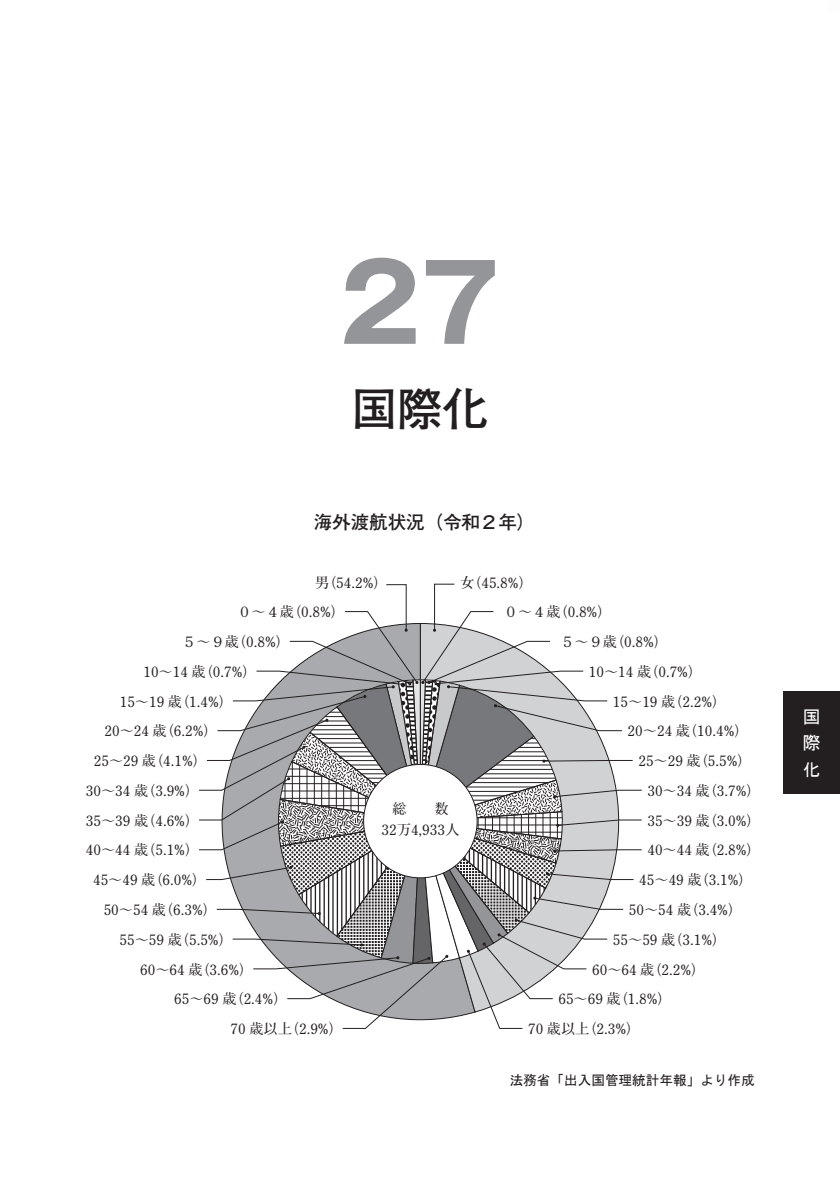
<style>
.page{position:relative;width:840px;height:1191px;background:#fff}
.page>*{position:absolute;margin:0;border:0;box-sizing:border-box;transform-origin:0 0}
.t1{font:700 106.2px "Gothic MB101 Pr 6 N";color:#939598}
.t2{font:700 45.4px "Futo Go B101 Pr 6 N";color:#231f20}
.t3{font:700 18.4px "Futo Go B101 Pr 6 N";color:#231f20}
.t4{font:17.8px/26.6px "MS Gothic";color:#fff;text-align:justify}
.t5{font:700 14.2px/21.2px "Futo Min A101 Pr 6 N";color:#231f20;text-align:center}
.t6{font:13.6px "MS Gothic";color:#231f20}
</style>
<div class="page">
<div style="left:782px;top:692px;width:57px;height:102px;background:#231f20"></div>
<svg style="left:199px;top:583px;width:443px;height:446px"></svg>
<h1 class="t1" style="left:339px;top:215px;width:163px">27</h1>
<h2 class="t2" style="left:351px;top:372px;width:138px">国際化</h2>
<p class="t3" style="left:314px;top:507px;width:223px">海外渡航状況（令和２年）</p>
<p class="t5" style="left:315px;top:571px;width:74px">男（54.2%）</p>
<p class="t5" style="left:460px;top:571px;width:74px">女（45.8%）</p>
<p class="t5" style="left:237px;top:601px;width:109px">０～４歳（0.8%）</p>
<p class="t5" style="left:503px;top:601px;width:109px">０～４歳（0.8%）</p>
<p class="t5" style="left:182px;top:630px;width:109px">５～９歳（0.8%）</p>
<p class="t5" style="left:560px;top:630px;width:109px">５～９歳（0.8%）</p>
<p class="t5" style="left:143px;top:660px;width:115px">10～14 歳（0.7%）</p>
<p class="t5" style="left:588px;top:660px;width:115px">10～14 歳（0.7%）</p>
<p class="t5" style="left:120px;top:690px;width:115px">15～19 歳（1.4%）</p>
<p class="t5" style="left:612px;top:690px;width:115px">15～19 歳（2.2%）</p>
<p class="t5" style="left:104px;top:720px;width:115px">20～24 歳（6.2%）</p>
<p class="t5" style="left:627px;top:720px;width:122px">20～24 歳（10.4%）</p>
<p class="t5" style="left:94px;top:749px;width:115px">25～29 歳（4.1%）</p>
<p class="t5" style="left:638px;top:749px;width:115px">25～29 歳（5.5%）</p>
<p class="t5" style="left:86px;top:779px;width:115px">30～34 歳（3.9%）</p>
<p class="t5" style="left:647px;top:779px;width:115px">30～34 歳（3.7%）</p>
<p class="t5" style="left:86px;top:809px;width:115px">35～39 歳（4.6%）</p>
<p class="t5" style="left:381px;top:797px;width:79px">総　　数<br>32万4,933人</p>
<p class="t5" style="left:647px;top:809px;width:115px">35～39 歳（3.0%）</p>
<p class="t5" style="left:86px;top:839px;width:115px">40～44 歳（5.1%）</p>
<p class="t5" style="left:647px;top:839px;width:115px">40～44 歳（2.8%）</p>
<p class="t5" style="left:93px;top:868px;width:115px">45～49 歳（6.0%）</p>
<p class="t5" style="left:639px;top:868px;width:115px">45～49 歳（3.1%）</p>
<p class="t5" style="left:104px;top:898px;width:115px">50～54 歳（6.3%）</p>
<p class="t5" style="left:628px;top:898px;width:115px">50～54 歳（3.4%）</p>
<p class="t5" style="left:119px;top:928px;width:115px">55～59 歳（5.5%）</p>
<p class="t5" style="left:612px;top:928px;width:115px">55～59 歳（3.1%）</p>
<p class="t5" style="left:140px;top:958px;width:115px">60～64 歳（3.6%）</p>
<p class="t5" style="left:591px;top:958px;width:115px">60～64 歳（2.2%）</p>
<p class="t5" style="left:174px;top:987px;width:115px">65～69 歳（2.4%）</p>
<p class="t5" style="left:558px;top:987px;width:115px">65～69 歳（1.8%）</p>
<p class="t5" style="left:230px;top:1017px;width:114px">70 歳以上（2.9%）</p>
<p class="t5" style="left:528px;top:1017px;width:114px">70 歳以上（2.3%）</p>
<p class="t6" style="left:509px;top:1073px;width:246px">法務省「出入国管理統計年報」より作成</p>
<p class="t4" style="left:802px;top:703px;width:19px">国際化</p>
</div>
